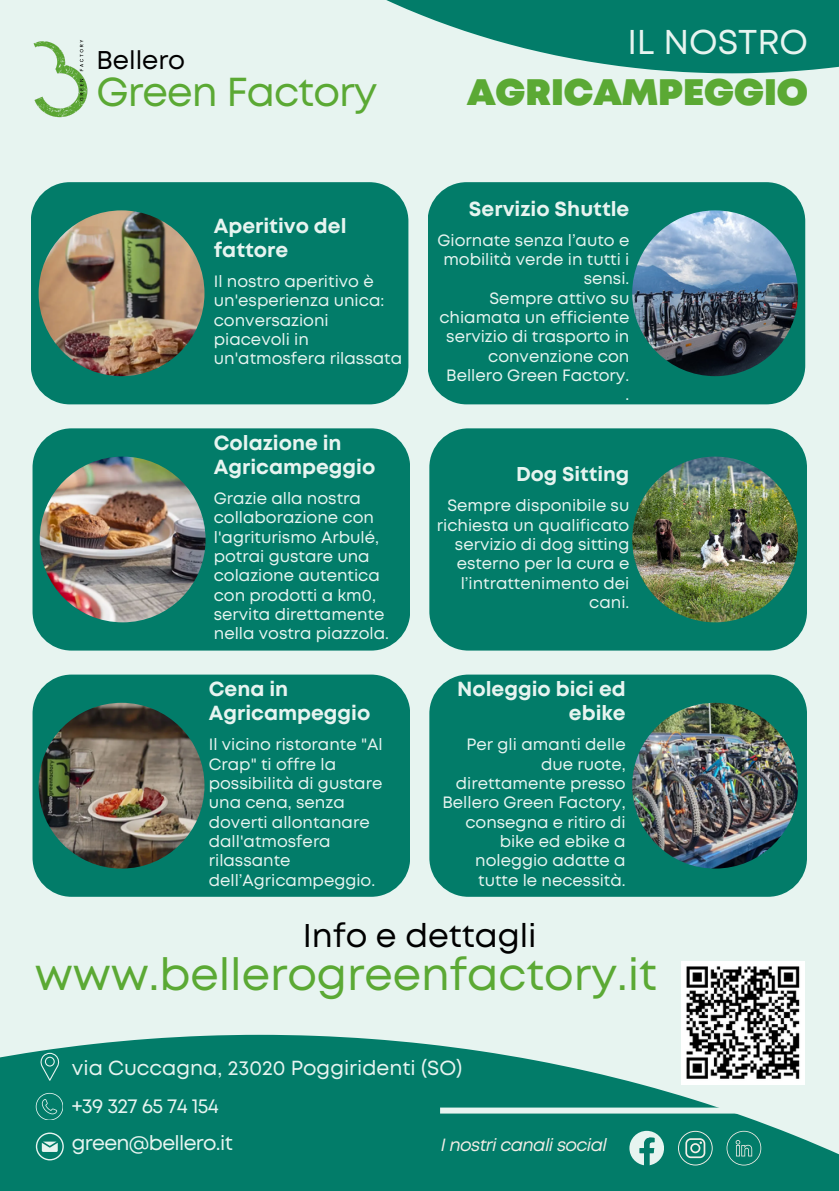
<style>
.page{position:relative;width:839px;height:1191px;background:#fff}
.page>*{position:absolute;margin:0;border:0;box-sizing:border-box;transform-origin:0 0}
.t1{font:44.8px "Mont";color:#5ba934}
.t2{font:40.4px "Mont";letter-spacing:-.02em;color:#5ba934}
.t3{font:900 36.8px "Mont";color:#5ba934}
.t4{font:34.4px "Mont";color:#e7f4f0}
.t5{font:32.8px "Mont";color:#000}
.t6{font:25.6px "Mont";color:#000}
.t7{font:700 20.4px/24px "Mont";color:#e7f4f0}
.t8{font:20.4px "Mont";color:#e7f4f0}
.t9{font:20.4px "Mont";letter-spacing:-.03em;color:#e7f4f0}
.t10{font:700 20px "Mont";color:#e7f4f0}
.t11{font:italic 17.6px "Mont";letter-spacing:-.03em;color:#f4eee7}
.t12{font:16.4px/19.4px "Mont";color:#e7f4f0;text-align:right}
</style>
<div class="page">
<div style="left:0;top:0;width:838px;height:1191px;background:#e7f4f0"></div>
<div style="left:31px;top:182px;width:377px;height:222px;background:#027c69;border-radius:39px"></div>
<img style="left:39px;top:210px;width:165px;height:166px;border-radius:50%">
<div style="left:33px;top:428px;width:377px;height:223px;background:#027c69;border-radius:39px"></div>
<img style="left:40px;top:457px;width:165px;height:165px;border-radius:50%">
<div style="left:33px;top:675px;width:377px;height:222px;background:#027c69;border-radius:39px"></div>
<img style="left:39px;top:703px;width:165px;height:166px;border-radius:50%">
<div style="left:429px;top:428px;width:378px;height:223px;background:#027c69;border-radius:39px"></div>
<img style="left:632px;top:457px;width:166px;height:165px;border-radius:50%">
<div style="left:429px;top:675px;width:378px;height:222px;background:#027c69;border-radius:39px"></div>
<img style="left:632px;top:703px;width:166px;height:166px;border-radius:50%">
<img style="left:33px;top:41px;width:55px;height:77px">
<svg style="left:72px;top:0;width:766px;height:73px"></svg>
<svg style="left:0;top:1035px;width:838px;height:156px;background:#248e7d"></svg>
<svg style="left:36px;top:1093px;width:27px;height:27px"></svg>
<svg style="left:36px;top:1133px;width:28px;height:27px"></svg>
<svg style="left:40px;top:1053px;width:20px;height:28px"></svg>
<div style="left:440px;top:1108px;width:368px;height:6px;background:#e7f4f0"></div>
<svg style="left:678px;top:1131px;width:34px;height:34px"></svg>
<svg style="left:726px;top:1131px;width:35px;height:34px"></svg>
<svg style="left:629px;top:1131px;width:35px;height:34px"></svg>
<div style="left:427px;top:182px;width:378px;height:222px;background:#027c69;border-radius:39px"></div>
<img style="left:632px;top:210px;width:166px;height:166px;border-radius:50%">
<img style="left:681px;top:961px;width:123px;height:123px">
<p class="t6" style="left:96px;top:50px;width:90px">Bellero</p>
<h4 class="t2" style="left:96px;top:77px;width:282px">Green Factory</h4>
<p class="t7" style="left:214px;top:215px;width:134px">Aperitivo del fattore</p>
<h6 class="t12" style="left:214px;top:273px;width:190px;text-align:left">Il nostro aperitivo è un'esperienza unica: conversazioni piacevoli in un'atmosfera rilassata</h6>
<p class="t4" style="left:627px;top:30px;width:182px">IL NOSTRO</p>
<p class="t3" style="left:467px;top:78px;width:342px">AGRICAMPEGGIO</p>
<p class="t7" style="left:469px;top:198px;width:162px">Servizio Shuttle</p>
<h6 class="t12" style="left:437px;top:231px;width:193px">Giornate senza l’auto e mobilità verde in tutti i sensi.</h6>
<p class="t12" style="left:439px;top:289px;width:191px">Sempre attivo su chiamata un efficiente servizio di trasporto in convenzione con<br>Bellero Green Factory.</p>
<p class="t12" style="left:625px;top:386px;width:5px">.</p>
<p class="t7" style="left:214px;top:433px;width:163px">Colazione in<br>Agricampeggio</p>
<p class="t12" style="left:214px;top:490px;width:177px;text-align:left">Grazie alla nostra collaborazione con l'agriturismo Arbulé, potrai gustare una colazione autentica con prodotti a km0, servita direttamente nella vostra piazzola.</p>
<p class="t7" style="left:209px;top:679px;width:163px">Cena in<br>Agricampeggio</p>
<h6 class="t12" style="left:209px;top:736px;width:175px;text-align:left">Il vicino ristorante "Al<br>Crap" ti offre la possibilità di gustare una cena, senza doverti allontanare dall'atmosfera rilassante dell’Agricampeggio.</h6>
<p class="t10" style="left:516px;top:467px;width:115px">Dog Sitting</p>
<h6 class="t12" style="left:437px;top:497px;width:194px">Sempre disponibile su richiesta un qualificato servizio di dog sitting esterno per la cura e l’intrattenimento dei cani.</h6>
<h3 class="t7" style="left:457px;top:679px;width:170px;text-align:right">Noleggio bici ed ebike</h3>
<p class="t12" style="left:442px;top:736px;width:185px">Per gli amanti delle due ruote, direttamente presso<br>Bellero Green Factory, consegna e ritiro di bike ed ebike a noleggio adatte a tutte le necessità.</p>
<p class="t5" style="left:303px;top:923px;width:235px">Info e dettagli</p>
<p class="t1" style="left:35px;top:958px;width:623px">www.bellerogreenfactory.it</p>
<h6 class="t8" style="left:72px;top:1061px;width:392px">via Cuccagna, 23020 Poggiridenti (SO)</h6>
<p class="t9" style="left:72px;top:1098px;width:148px">+39 327 65 74 154</p>
<p class="t9" style="left:72px;top:1136px;width:162px">green@bellero.it</p>
<p class="t11" style="left:441px;top:1138px;width:167px">I nostri canali social</p>
</div>
